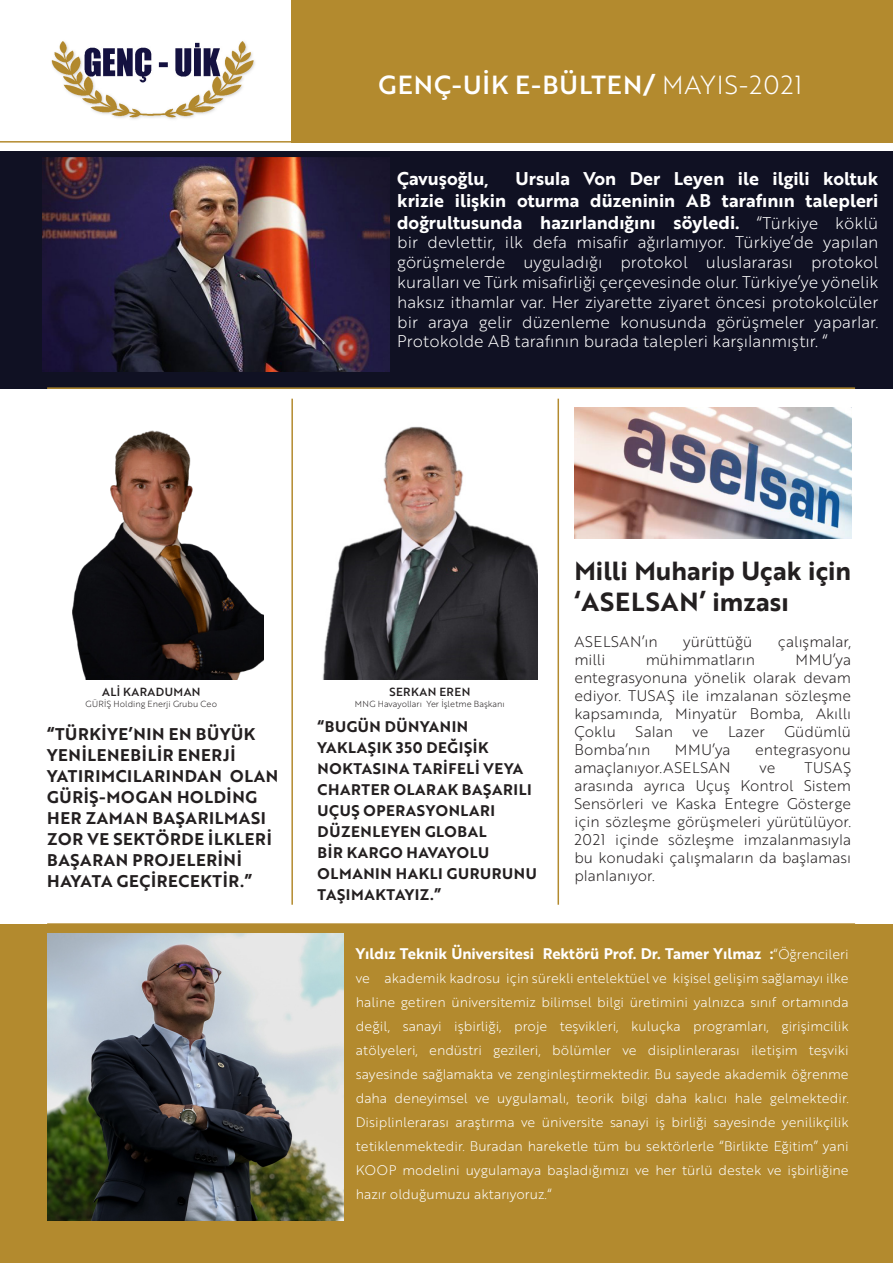
<style>
.page{position:relative;width:893px;height:1263px;background:#fff}
.page>*{position:absolute;margin:0;border:0;box-sizing:border-box;transform-origin:0 0}
.t1{font:700 25.5px/31.5px "Brother 1816";color:#231f20}
.t2{font:500 25.5px "Brother 1816";letter-spacing:.04em;color:#fff}
.t3{font:700 18px/21.6px "Brother 1816";color:#fff;text-align:justify}
.t4{font:300 16.5px/19.8px "Brother 1816";color:#fff;text-align:justify}
.t5{font:700 16.5px/21px "Brother 1816";letter-spacing:.04em;color:#231f20}
.t6{font:300 15px/18px "Brother 1816";color:#231f20;text-align:justify}
.t7{font:700 15px/21px "Brother 1816";letter-spacing:.04em;color:#231f20}
.t8{font:700 15px "Brother 1816";color:#fff}
.t9{font:300 15px "Brother 1816";letter-spacing:.04em;color:#231f20}
.t10{font:300 13.5px/24px "Brother 1816";color:#fff;text-align:justify}
.t11{font:500 11.4px "Brother 1816";letter-spacing:.04em;color:#231f20}
.t12{font:300 8.55px "Brother 1816";color:#231f20}
.s1{font-weight:300}
.s2{font-weight:300;font-size:16.5px}
.s3{font-weight:300;font-size:13.5px}
</style>
<div class="page">
<div style="left:0;top:151px;width:893px;height:237px;background:#101123"></div>
<div style="left:291px;top:0;width:602px;height:143px;background:#b38a2e"></div>
<div style="left:0;top:924px;width:893px;height:339px;background:#b38a2e"></div>
<img style="left:51px;top:41px;width:204px;height:78px">
<hr style="left:47px;top:387px;width:808px;height:2px;background:#b38a2e">
<hr style="left:47px;top:923px;width:808px;height:2px;background:#b38a2e">
<hr style="left:0;top:141px;width:893px;height:2px;background:#b38a2e">
<hr style="left:558px;top:399px;width:1px;height:506px;background:#b38a2e">
<hr style="left:291px;top:399px;width:2px;height:506px;background:#b38a2e">
<img style="left:72px;top:430px;width:191px;height:250px">
<img style="left:322px;top:426px;width:216px;height:254px">
<img style="left:43px;top:158px;width:346px;height:213px">
<img style="left:574px;top:407px;width:277px;height:131px">
<img style="left:47px;top:934px;width:296px;height:286px">
<p class="t2" style="left:379px;top:66px;width:425px">GENÇ-UİK E-BÜLTEN/ <span class="s1">MAYIS-2021</span></p>
<p class="t3" style="left:397px;top:167px;width:93px">Çavuşoğlu,</p>
<p class="t3" style="left:397px;top:167px;width:483px;text-indent:118px">Ursula Von Der Leyen ile ilgili koltuk krizie ilişkin oturma düzeninin AB tarafının talepleri doğrultusunda hazırlandığını söyledi. <span class="s2">“Türkiye köklü</span></p>
<p class="t4" style="left:397px;top:232px;width:483px">bir devlettir, ilk defa misafir ağırlamıyor. Türkiye’de yapılan görüşmelerde uyguladığı protokol uluslararası protokol kuralları ve Türk misafirliği çerçevesinde olur. Türkiye’ye yönelik haksız ithamlar var. Her ziyarette ziyaret öncesi protokolcüler bir araya gelir düzenleme konusunda görüşmeler yaparlar.<br>Protokolde AB tarafının burada talepleri karşılanmıştır. “</p>
<p class="t11" style="left:102px;top:684px;width:100px">ALİ KARADUMAN</p>
<p class="t12" style="left:86px;top:697px;width:133px">GÜRİŞ Holding Enerji Grubu Ceo</p>
<p class="t5" style="left:47px;top:723px;width:233px">“TÜRKİYE’NIN EN BÜYÜK<br>YENİLENEBİLİR ENERJİ<br>YATIRIMCILARINDAN OLAN<br>GÜRİŞ-MOGAN HOLDİNG<br>HER ZAMAN BAŞARILMASI<br>ZOR VE SEKTÖRDE İLKLERİ<br>BAŞARAN PROJELERİNİ<br>HAYATA GEÇİRECEKTİR.”</p>
<p class="t11" style="left:389px;top:684px;width:82px">SERKAN EREN</p>
<p class="t12" style="left:355px;top:697px;width:151px">MNG Havayolları Yer İşletme Başkanı</p>
<p class="t7" style="left:318px;top:715px;width:221px">“BUGÜN DÜNYANIN<br>YAKLAŞIK 350 DEĞIŞİK<br>NOKTASINA TARİFELİ VEYA<br>CHARTER OLARAK BAŞARILI<br>UÇUŞ OPERASYONLARI<br>DÜZENLEYEN GLOBAL<br>BİR KARGO HAVAYOLU<br>OLMANIN HAKLI GURURUNU<br>TAŞIMAKTAYIZ.”</p>
<p class="t1" style="left:574px;top:554px;width:278px">Milli Muharip Uçak için ‘ASELSAN’ imzası</p>
<p class="t9" style="left:574px;top:631px;width:85px">ASELSAN’ın</p>
<p class="t6" style="left:683px;top:632px;width:71px">yürüttüğü</p>
<p class="t6" style="left:778px;top:632px;width:75px">çalışmalar,</p>
<p class="t6" style="left:574px;top:650px;width:33px">milli</p>
<p class="t6" style="left:646px;top:650px;width:111px">mühimmatların</p>
<p class="t6" style="left:574px;top:650px;width:278px;text-indent:221px">MMU’ya entegrasyonuna yönelik olarak devam ediyor. TUSAŞ ile imzalanan sözleşme kapsamında, Minyatür Bomba, Akıllı Çoklu</p>
<p class="t6" style="left:635px;top:722px;width:39px">Salan</p>
<p class="t6" style="left:692px;top:722px;width:17px">ve</p>
<p class="t6" style="left:728px;top:722px;width:38px">Lazer</p>
<p class="t6" style="left:784px;top:722px;width:68px">Güdümlü</p>
<p class="t6" style="left:574px;top:740px;width:77px">Bomba’nın</p>
<p class="t6" style="left:675px;top:740px;width:57px">MMU’ya</p>
<p class="t6" style="left:755px;top:740px;width:98px">entegrasyonu</p>
<p class="t6" style="left:574px;top:758px;width:158px">amaçlanıyor.ASELSAN</p>
<p class="t6" style="left:759px;top:758px;width:17px">ve</p>
<p class="t6" style="left:574px;top:758px;width:278px;text-indent:230px">TUSAŞ arasında ayrıca Uçuş Kontrol Sistem Sensörleri ve Kaska Entegre Gösterge için sözleşme görüşmeleri yürütülüyor.<br>2021 içinde sözleşme imzalanmasıyla bu konudaki çalışmaların da başlaması planlanıyor.</p>
<p class="t8" style="left:356px;top:942px;width:494px">Yıldız Teknik Üniversitesi Rektörü Prof. Dr. Tamer Yılmaz :<span class="s3">“Öğrencileri</span></p>
<p class="t10" style="left:356px;top:965px;width:494px">ve akademik kadrosu için sürekli entelektüel ve kişisel gelişim sağlamayı ilke haline getiren üniversitemiz bilimsel bilgi üretimini yalnızca sınıf ortamında değil, sanayi işbirliği, proje teşvikleri, kuluçka programları, girişimcilik atölyeleri, endüstri gezileri, bölümler ve disiplinlerarası iletişim teşviki sayesinde sağlamakta ve zenginleştirmektedir. Bu sayede akademik öğrenme daha deneyimsel ve uygulamalı, teorik bilgi daha kalıcı hale gelmektedir.<br>Disiplinlerarası araştırma ve üniversite sanayi iş birliği sayesinde yenilikçilik tetiklenmektedir. Buradan hareketle tüm bu sektörlerle “Birlikte Eğitim” yani KOOP modelini uygulamaya başladığımızı ve her türlü destek ve işbirliğine hazır olduğumuzu aktarıyoruz.“</p>
</div>
